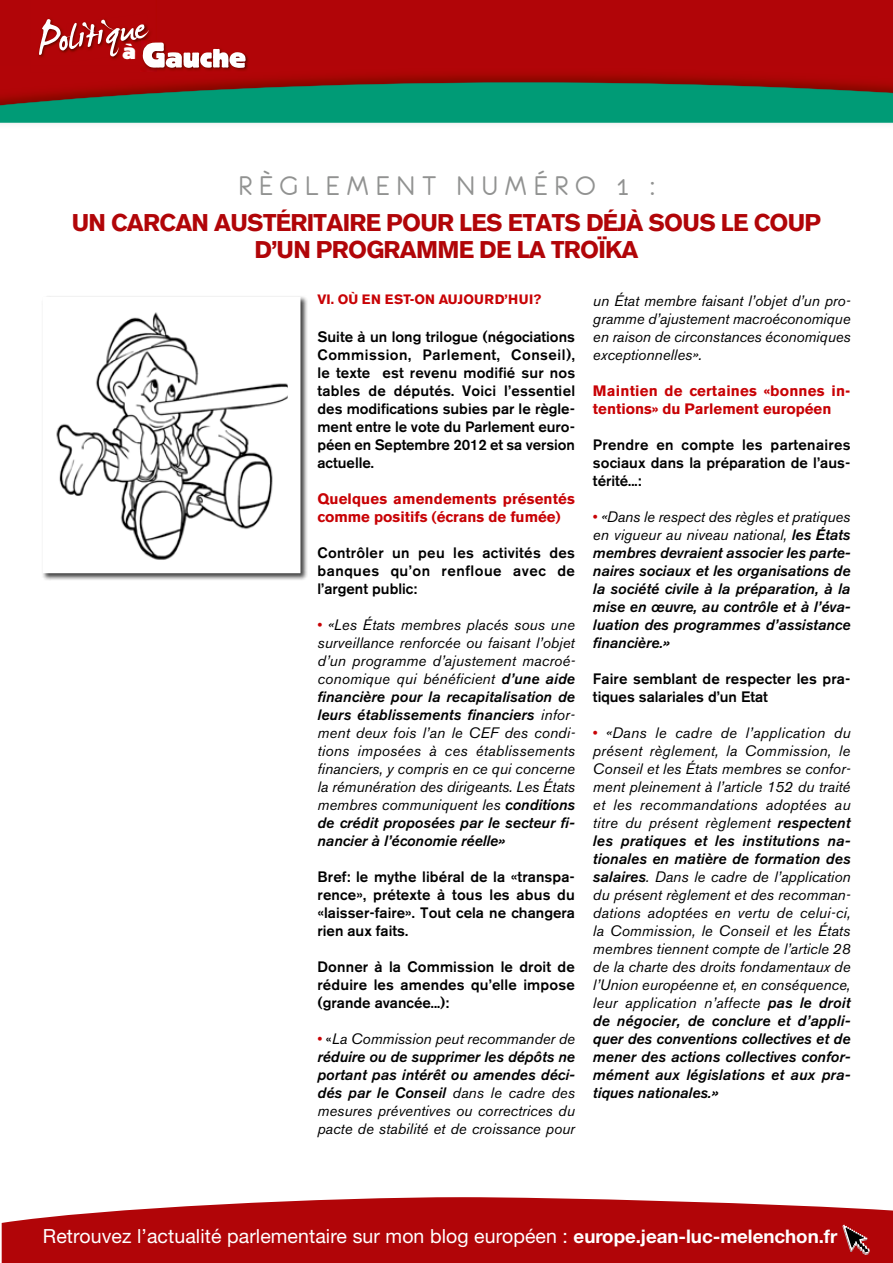
<style>
.page{position:relative;width:893px;height:1263px;background:#fff}
.page>*{position:absolute;margin:0;border:0;box-sizing:border-box;transform-origin:0 0}
.t1{font:62.7px "James Fajardo";color:#fff}
.t2{font:30px "Eurofurenceregular";letter-spacing:.235em;color:#919291}
.t3{font:700 24px/27px "Akzidenz Grotesk BE";letter-spacing:-.03em;color:#b10508;text-align:center}
.t4{font:21.3px "B Block";color:#fff}
.t5{font:19.5px "Helvetica Neue";letter-spacing:.005em;color:#fff}
.t6{font:italic 15px/18px "Akzidenz Grotesk BE";color:#000;text-align:justify}
.t7{font:500 15px/18px "Akzidenz Grotesk BE";letter-spacing:.005em;color:#000;text-align:justify}
.t8{font:italic 500 15px/18px "Akzidenz Grotesk BE";letter-spacing:.005em;color:#000;text-align:justify}
.t9{font:700 15px/18px "Akzidenz Grotesk BE";color:#c80205}
.t10{font:700 13.5px "Akzidenz Grotesk BE";letter-spacing:.02em;color:#c80205}
.s1{font-style:normal;color:#c80205}
.s2{font-weight:500}
.s3{font-style:normal}
.s4{font-weight:400;font-style:normal;color:#c80205}
.s5{font-weight:400}
.s6{font-weight:700;font-size:18.75px}
</style>
<div class="page">
<div style="left:0;top:0;width:893px;height:65px;background:#b10508"></div>
<svg style="left:2px;top:1197px;width:891px;height:66px;background:#b91f22"></svg>
<img style="left:0;top:65px;width:893px;height:17px">
<svg style="left:0;top:82px;width:893px;height:41px;background:#188565"></svg>
<img style="left:31px;top:0;width:126px;height:73px">
<img style="left:66px;top:13px;width:84px;height:49px">
<img style="left:141px;top:41px;width:109px;height:31px">
<svg style="left:141px;top:41px;width:105px;height:27px"></svg>
<svg style="left:842px;top:1225px;width:28px;height:30px"></svg>
<div style="left:41px;top:295px;width:267px;height:286px;background:#000;opacity:.75"></div>
<img style="left:57px;top:311px;width:229px;height:248px">
<h1 class="t1" style="left:33px;top:10px;width:112px;rotate:-8deg">Politique</h1>
<h3 class="t4" style="left:123px;top:37px;width:15px">à</h3>
<h2 class="t2" style="left:238px;top:170px;width:90px">RÈGLEMENT</h2>
<h2 class="t2" style="left:456px;top:170px;width:200px">NUMÉRO 1 :</h2>
<h3 class="t3" style="left:72px;top:209px;width:751px">Un carcan austéritaire pour les Etats déjà sous le coup d’un programme de la Troïka</h3>
<p class="t10" style="left:317px;top:291px;width:225px">VI. Où en est-on aujou rd’hu i?</p>
<p class="t7" style="left:317px;top:328px;width:259px">Suite à un long trilogue (négociations Commission, Parlement, Conseil), le texte est revenu modifié sur nos tables de députés. Voici l’essentiel des modifications subies par le règle&shy;ment entre le vote du Parlement euro&shy;péen en Septembre 2012 et sa version actuelle.</p>
<p class="t9" style="left:317px;top:490px;width:259px">Quelques amendements présentés comme positifs (écrans de fumée)</p>
<p class="t7" style="left:317px;top:544px;width:259px">Contrôler un peu les activités des banques qu’on renfloue avec de l’argent public:</p>
<p class="t6" style="left:317px;top:616px;width:259px"><span class="s1">•</span> «Les États membres placés sous une surveillance renforcée ou faisant l’objet d’un programme d’ajustement macroé&shy;conomique qui bénéficient <span class="s2">d’une aide financière pour la recapitalisation de leurs établissements financiers</span> infor&shy;ment deux fois l’an le CEF des condi&shy;tions imposées à ces établissements financiers, y compris en ce qui concerne la rémunération des dirigeants. Les États membres communiquent les <span class="s2">conditions de crédit proposées par le secteur fi&shy;nancier à l’économie réelle»</span></p>
<p class="t7" style="left:317px;top:868px;width:259px">Bref: le mythe libéral de la «transpa&shy;rence», prétexte à tous les abus du «laisser-faire». Tout cela ne changera rien aux faits.</p>
<p class="t7" style="left:317px;top:958px;width:259px">Donner à la Commission le droit de réduire les amendes qu’elle impose (grande avancée...):</p>
<p class="t6" style="left:317px;top:1030px;width:259px"><span class="s1">•</span> <span class="s3">«</span>La Commission peut recommander de <span class="s2">réduire ou de supprimer les dépôts ne portant pas intérêt ou amendes déci&shy;dés par le Conseil</span> dans le cadre des mesures préventives ou correctrices du pacte de stabilité et de croissance pour</p>
<p class="t6" style="left:593px;top:292px;width:259px">un État membre faisant l’objet d’un pro&shy;gramme d’ajustement macroéconomique en raison de circonstances économiques exceptionnelles».</p>
<p class="t9" style="left:593px;top:382px;width:259px">Maintien de certaines «bonnes in&shy;tentions» du Parlement européen</p>
<p class="t7" style="left:593px;top:436px;width:259px">Prendre en compte les partenaires sociaux dans la préparation de l’aus&shy;térité...:</p>
<p class="t8" style="left:593px;top:508px;width:259px"><span class="s4">•</span> <span class="s5">«Dans le respect des règles et pratiques en vigueur au niveau national,</span> les États membres devraient associer les parte&shy;naires sociaux et les organisations de la société civile à la préparation, à la mise en œuvre, au contrôle et à l’éva&shy;luation des programmes d’assistance financière.»</p>
<p class="t7" style="left:593px;top:670px;width:259px">Faire semblant de respecter les pra&shy;tiques salariales d’un Etat</p>
<p class="t6" style="left:593px;top:724px;width:259px"><span class="s1">•</span> «Dans le cadre de l’application du présent règlement, la Commission, le Conseil et les États membres se confor&shy;ment pleinement à l’article 152 du traité et les recommandations adoptées au titre du présent règlement <span class="s2">respectent les pratiques et les institutions na&shy;tionales en matière de formation des salaires</span>. Dans le cadre de l’application du présent règlement et des recomman&shy;dations adoptées en vertu de celui-ci, la Commission, le Conseil et les États membres tiennent compte de l’article 28 de la charte des droits fondamentaux de l’Union européenne et, en conséquence, leur application n’affecte <span class="s2">pas le droit de négocier, de conclure et d’appli&shy;quer des conventions collectives et de mener des actions collectives confor&shy;mément aux législations et aux pra&shy;tiques nationales.»</span></p>
<h3 class="t5" style="left:43px;top:1224px;width:796px">Retrouvez l’actualité parlementaire sur mon blog européen : <span class="s6">europe.jean-luc-melenchon.fr</span></h3>
</div>
